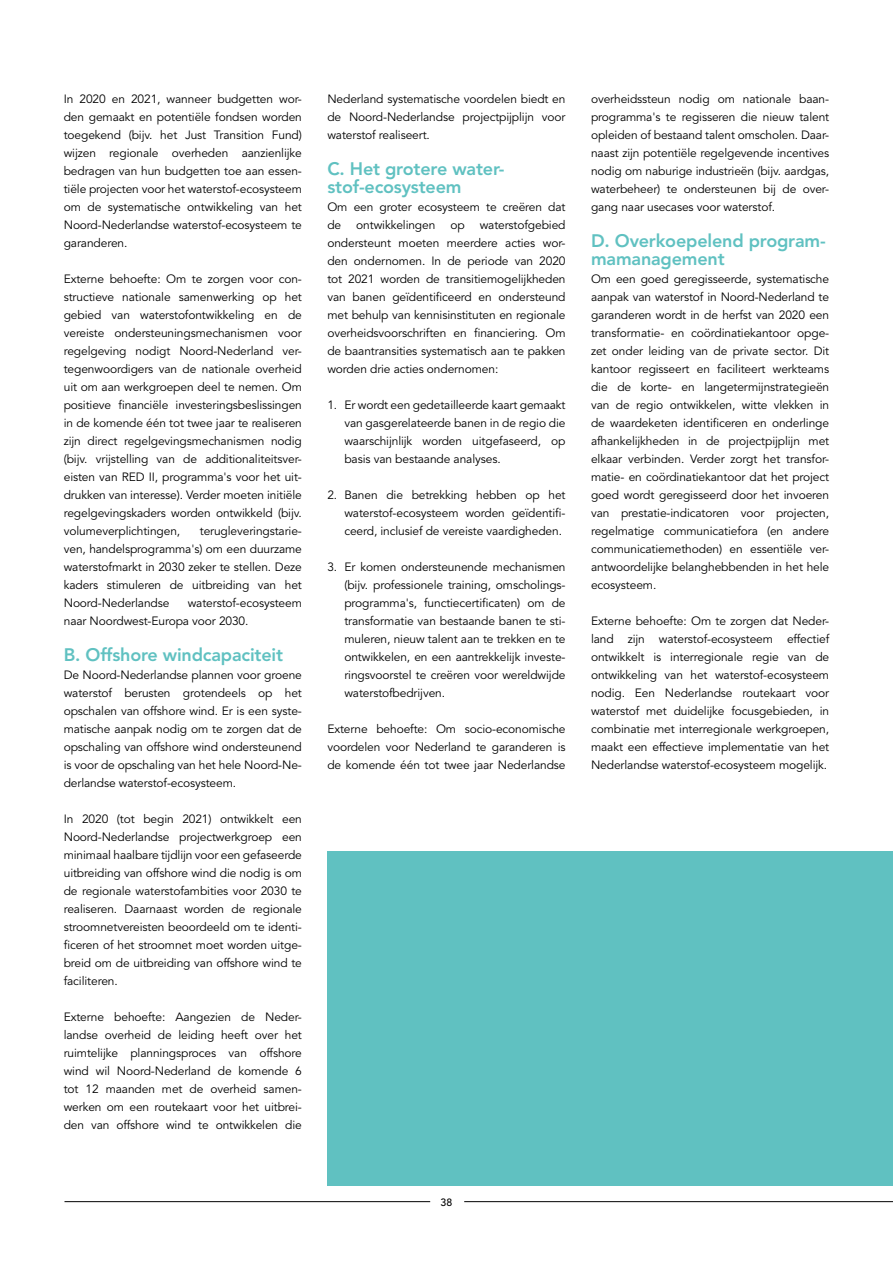
<style>
.page{position:relative;width:893px;height:1263px;background:#fff}
.page>*{position:absolute;margin:0;border:0;box-sizing:border-box;transform-origin:0 0}
.t1{font:800 18px/18px "Avenir LT Std";letter-spacing:-.01em;color:#60c1c1}
.t2{font:12px/18px "Avenir LT Std";letter-spacing:-.01em;color:#000;text-align:justify}
.t3{font:500 10.5px "Avenir LT Std";color:#000}
</style>
<div class="page">
<div style="left:327px;top:851px;width:566px;height:334px;background:#60c1c1"></div>
<hr style="left:464px;top:1201px;width:429px;height:1px;background:#000">
<hr style="left:64px;top:1201px;width:366px;height:1px;background:#000">
<p class="t2" style="left:64px;top:90px;width:240px">In 2020 en 2021, wanneer budgetten wor&shy;den gemaakt en potentiële fondsen worden toegekend (bijv. het Just Transition Fund) wijzen regionale overheden aanzienlijke bedragen van hun budgetten toe aan essen&shy;tiële projecten voor het waterstof-ecosysteem om de systematische ontwikkeling van het Noord-Nederlandse waterstof-ecosysteem te garanderen.</p>
<p class="t2" style="left:64px;top:270px;width:240px">Externe behoefte: Om te zorgen voor con&shy;structieve nationale samenwerking op het gebied van waterstofontwikkeling en de vereiste ondersteuningsmechanismen voor regelgeving nodigt Noord-Nederland ver&shy;tegenwoordigers van de nationale overheid uit om aan werkgroepen deel te nemen. Om positieve financiële investeringsbeslissingen in de komende één tot twee jaar te realiseren zijn direct regelgevingsmechanismen nodig (bijv. vrijstelling van de additionaliteitsver&shy;eisten van RED II, programma's voor het uit&shy;drukken van interesse). Verder moeten initiële regelgevingskaders worden ontwikkeld (bijv. volumeverplichtingen,</p>
<p class="t2" style="left:64px;top:522px;width:240px;text-indent:136px">terugleveringstarie&shy;ven, handelsprogramma's) om een duurzame waterstofmarkt in 2030 zeker te stellen. Deze kaders stimuleren de uitbreiding van het Noord-Nederlandse</p>
<p class="t2" style="left:64px;top:594px;width:240px;text-indent:124px">waterstof-ecosysteem naar Noordwest-Europa voor 2030.</p>
<h1 class="t1" style="left:64px;top:646px;width:221px">B. Offshore windcapaciteit</h1>
<p class="t2" style="left:64px;top:666px;width:240px">De Noord-Nederlandse plannen voor groene waterstof berusten grotendeels op het opschalen van offshore wind. Er is een syste&shy;matische aanpak nodig om te zorgen dat de opschaling van offshore wind ondersteunend is voor de opschaling van het hele Noord-Ne&shy;derlandse waterstof-ecosysteem.</p>
<p class="t2" style="left:64px;top:810px;width:240px">In 2020 (tot begin 2021) ontwikkelt een Noord-Nederlandse projectwerkgroep een minimaal haalbare tijdlijn voor een gefaseerde uitbreiding van offshore wind die nodig is om de regionale waterstofambities voor 2030 te realiseren. Daarnaast worden de regionale stroomnetvereisten beoordeeld om te identi&shy;ficeren of het stroomnet moet worden uitge&shy;breid om de uitbreiding van offshore wind te faciliteren.</p>
<p class="t2" style="left:64px;top:1008px;width:240px">Externe behoefte: Aangezien de Neder&shy;landse overheid de leiding heeft over het ruimtelijke planningsproces van offshore wind wil Noord-Nederland de komende 6 tot 12 maanden met de overheid samen&shy;werken om een routekaart voor het uitbrei&shy;den van offshore wind te ontwikkelen die</p>
<p class="t2" style="left:327px;top:90px;width:240px">Nederland systematische voordelen biedt en de Noord-Nederlandse projectpijplijn voor waterstof realiseert.</p>
<h1 class="t1" style="left:327px;top:160px;width:179px">C. Het grotere water&shy;stof-ecosysteem</h1>
<p class="t2" style="left:327px;top:198px;width:240px">Om een groter ecosysteem te creëren dat de ontwikkelingen op waterstofgebied ondersteunt moeten meerdere acties wor&shy;den ondernomen. In de periode van 2020 tot 2021 worden de transitiemogelijkheden van banen geïdentificeerd en ondersteund met behulp van kennisinstituten en regionale overheidsvoorschriften en financiering. Om de baantransities systematisch aan te pakken worden drie acties ondernomen:</p>
<p class="t2" style="left:344px;top:396px;width:223px;text-indent:-17px">1. Er wordt een gedetailleerde kaart gemaakt van gasgerelateerde banen in de regio die waarschijnlijk worden uitgefaseerd, op basis van bestaande analyses.</p>
<p class="t2" style="left:344px;top:486px;width:223px;text-indent:-17px">2. Banen die betrekking hebben op het waterstof-ecosysteem worden geïdentifi&shy;ceerd, inclusief de vereiste vaardigheden.</p>
<p class="t2" style="left:344px;top:558px;width:223px;text-indent:-17px">3. Er komen ondersteunende mechanismen (bijv. professionele training, omscholings&shy;programma's, functiecertificaten) om de transformatie van bestaande banen te sti&shy;muleren, nieuw talent aan te trekken en te ontwikkelen, en een aantrekkelijk investe&shy;ringsvoorstel te creëren voor wereldwijde waterstofbedrijven.</p>
<p class="t2" style="left:327px;top:720px;width:240px">Externe behoefte: Om socio-economische voordelen voor Nederland te garanderen is de komende één tot twee jaar Nederlandse</p>
<p class="t2" style="left:591px;top:90px;width:240px">overheidssteun nodig om nationale baan&shy;programma's te regisseren die nieuw talent opleiden of bestaand talent omscholen. Daar&shy;naast zijn potentiële regelgevende incentives nodig om naburige industrieën (bijv. aardgas, waterbeheer) te ondersteunen bij de over&shy;gang naar usecases voor waterstof.</p>
<h1 class="t1" style="left:591px;top:232px;width:236px">D. Overkoepelend program&shy;mamanagement</h1>
<p class="t2" style="left:591px;top:270px;width:240px">Om een goed geregisseerde, systematische aanpak van waterstof in Noord-Nederland te garanderen wordt in de herfst van 2020 een transformatie- en coördinatiekantoor opge&shy;zet onder leiding van de private sector. Dit kantoor regisseert en faciliteert werkteams die de korte- en langetermijnstrategieën van de regio ontwikkelen, witte vlekken in de waardeketen identificeren en onderlinge afhankelijkheden in de projectpijplijn met elkaar verbinden. Verder zorgt het transfor&shy;matie- en coördinatiekantoor dat het project goed wordt geregisseerd door het invoeren van prestatie-indicatoren voor projecten, regelmatige communicatiefora (en andere communicatiemethoden) en essentiële ver&shy;antwoordelijke belanghebbenden in het hele ecosysteem.</p>
<p class="t2" style="left:591px;top:612px;width:240px">Externe behoefte: Om te zorgen dat Neder&shy;land zijn waterstof-ecosysteem effectief ontwikkelt is interregionale regie van de ontwikkeling van het waterstof-ecosysteem nodig. Een Nederlandse routekaart voor waterstof met duidelijke focusgebieden, in combinatie met interregionale werkgroepen, maakt een effectieve implementatie van het Nederlandse waterstof-ecosysteem mogelijk.</p>
<p class="t3" style="left:441px;top:1196px;width:13px">38</p>
</div>
